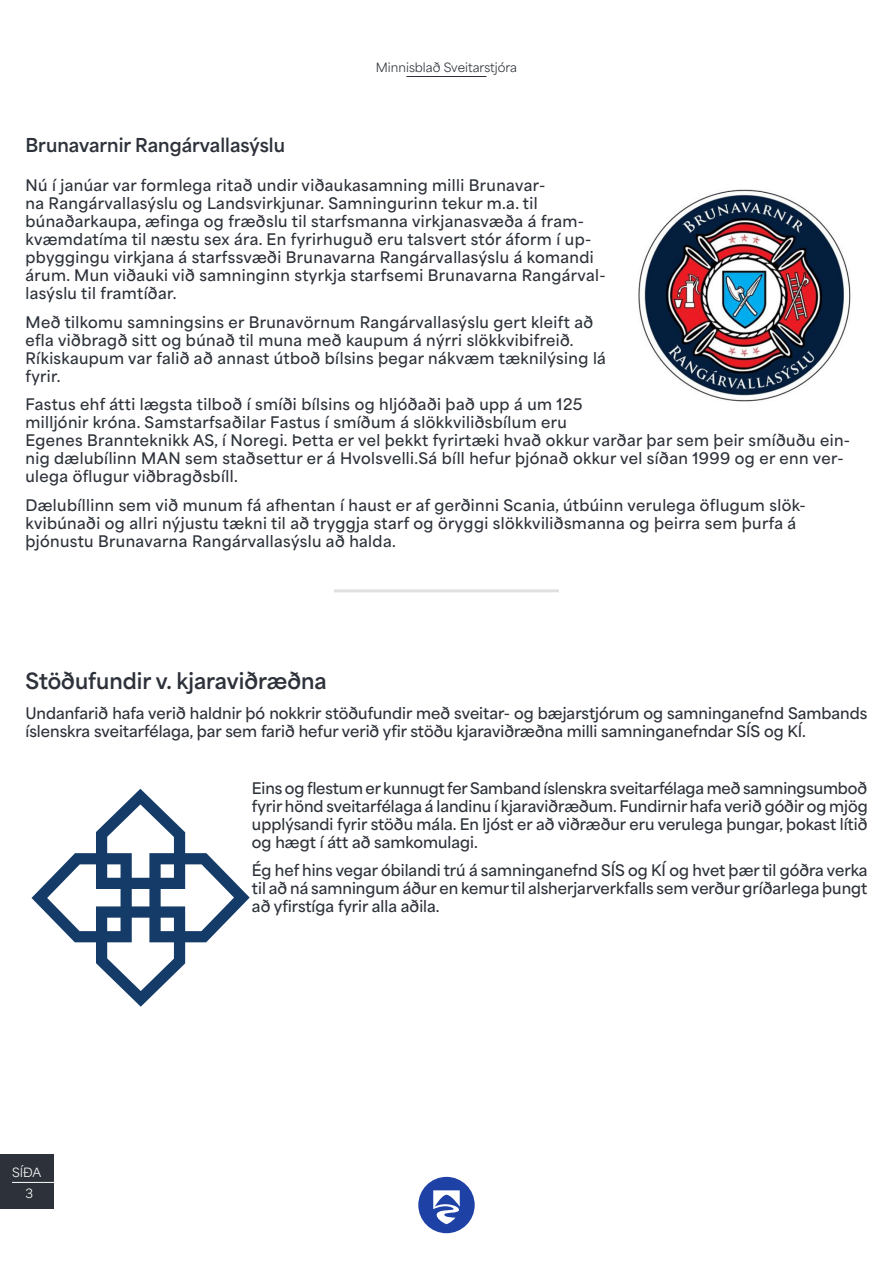
<style>
.page{position:relative;width:893px;height:1263px;background:#fff}
.page>*{position:absolute;margin:0;border:0;box-sizing:border-box;transform-origin:0 0}
.t1{font:700 21px "Area Normal";color:#2d323a}
.t2{font:700 18px "Area Normal";color:#2d323a}
.Left_Justify{font:600 15px/18px "Area Normal";letter-spacing:.025em;color:#2d323a}
.Left_Justify-2{font:600 15px/18px "Area Normal";color:#2d323a}
.t3{font:12px "Area Normal";color:#2d323a}
.t4{font:12px/21.3px "Area Normal";color:#fff;text-align:center}
</style>
<div class="page">
<div style="left:0;top:1154px;width:54px;height:55px;background:#2d323a"></div>
<hr style="left:12px;top:1182px;width:42px;height:1px;background:#fff">
<hr style="left:406px;top:76px;width:81px;height:1px;background:#2d323a">
<div style="left:418px;top:1177px;width:57px;height:56px;background:#1e41a5;border-radius:50%"></div>
<svg style="left:433px;top:1190px;width:27px;height:34px"></svg>
<img style="left:638px;top:189px;width:213px;height:213px">
<hr style="left:334px;top:589px;width:225px;height:3px;background:#2d323a">
<svg style="left:32px;top:789px;width:218px;height:218px"></svg>
<p class="t3" style="left:376px;top:57px;width:143px">Minnisblað Sveitarstjóra</p>
<p class="t2" style="left:26px;top:129px;width:261px">Brunavarnir Rangárvallasýslu</p>
<p class="Left_Justify" style="left:26px;top:175px;width:582px">Nú í janúar var formlega ritað undir viðaukasamning milli Brunavar-<br>na Rangárvallasýslu og Landsvirkjunar. Samningurinn tekur m.a. til búnaðarkaupa, æfinga og fræðslu til starfsmanna virkjanasvæða á fram&shy;kvæmdatíma til næstu sex ára. En fyrirhuguð eru talsvert stór áform í up&shy;pbyggingu virkjana á starfssvæði Brunavarna Rangárvallasýslu á komandi árum. Mun viðauki við samninginn styrkja starfsemi Brunavarna Rangárval&shy;lasýslu til framtíðar.</p>
<p class="Left_Justify" style="left:26px;top:311px;width:582px">Með tilkomu samningsins er Brunavörnum Rangárvallasýslu gert kleift að efla viðbragð sitt og búnað til muna með kaupum á nýrri slökkvibifreið.<br>Ríkiskaupum var falið að annast útboð bílsins þegar nákvæm tæknilýsing lá fyrir.</p>
<p class="Left_Justify" style="left:26px;top:394px;width:826px">Fastus ehf átti lægsta tilboð í smíði bílsins og hljóðaði það upp á um 125<br>milljónir króna. Samstarfsaðilar Fastus í smíðum á slökkviliðsbílum eru<br>Egenes Brannteknikk AS, í Noregi. Þetta er vel þekkt fyrirtæki hvað okkur varðar þar sem þeir smíðuðu ein&shy;nig dælubílinn MAN sem staðsettur er á Hvolsvelli.Sá bíll hefur þjónað okkur vel síðan 1999 og er enn ver&shy;ulega öflugur viðbragðsbíll.</p>
<p class="Left_Justify" style="left:26px;top:494px;width:782px">Dælubíllinn sem við munum fá afhentan í haust er af gerðinni Scania, útbúinn verulega öflugum slök&shy;kvibúnaði og allri nýjustu tækni til að tryggja starf og öryggi slökkviliðsmanna og þeirra sem þurfa á þjónustu Brunavarna Rangárvallasýslu að halda.</p>
<p class="t1" style="left:26px;top:662px;width:303px">Stöðufundir v. kjaraviðræðna</p>
<p class="Left_Justify-2" style="left:26px;top:702px;width:843px">Undanfarið hafa verið haldnir þó nokkrir stöðufundir með sveitar- og bæjarstjórum og samninganefnd Sambands íslenskra sveitarfélaga, þar sem farið hefur verið yfir stöðu kjaraviðræðna milli samninganefndar SÍS og KÍ.</p>
<p class="t4" style="left:12px;top:1160px;width:31px">SÍÐA<br>3</p>
<p class="Left_Justify" style="left:252px;top:777px;width:617px;text-align:justify">Eins og flestum er kunnugt fer Samband íslenskra sveitarfélaga með samningsumboð fyrir hönd sveitarfélaga á landinu í kjaraviðræðum. Fundirnir hafa verið góðir og mjög upplýsandi fyrir stöðu mála. En ljóst er að viðræður eru verulega þungar, þokast lítið og hægt í átt að samkomulagi.</p>
<p class="Left_Justify" style="left:252px;top:859px;width:617px;text-align:justify">Ég hef hins vegar óbilandi trú á samninganefnd SÍS og KÍ og hvet þær til góðra verka til að ná samningum áður en kemur til alsherjarverkfalls sem verður gríðarlega þungt að yfirstíga fyrir alla aðila.</p>
</div>
